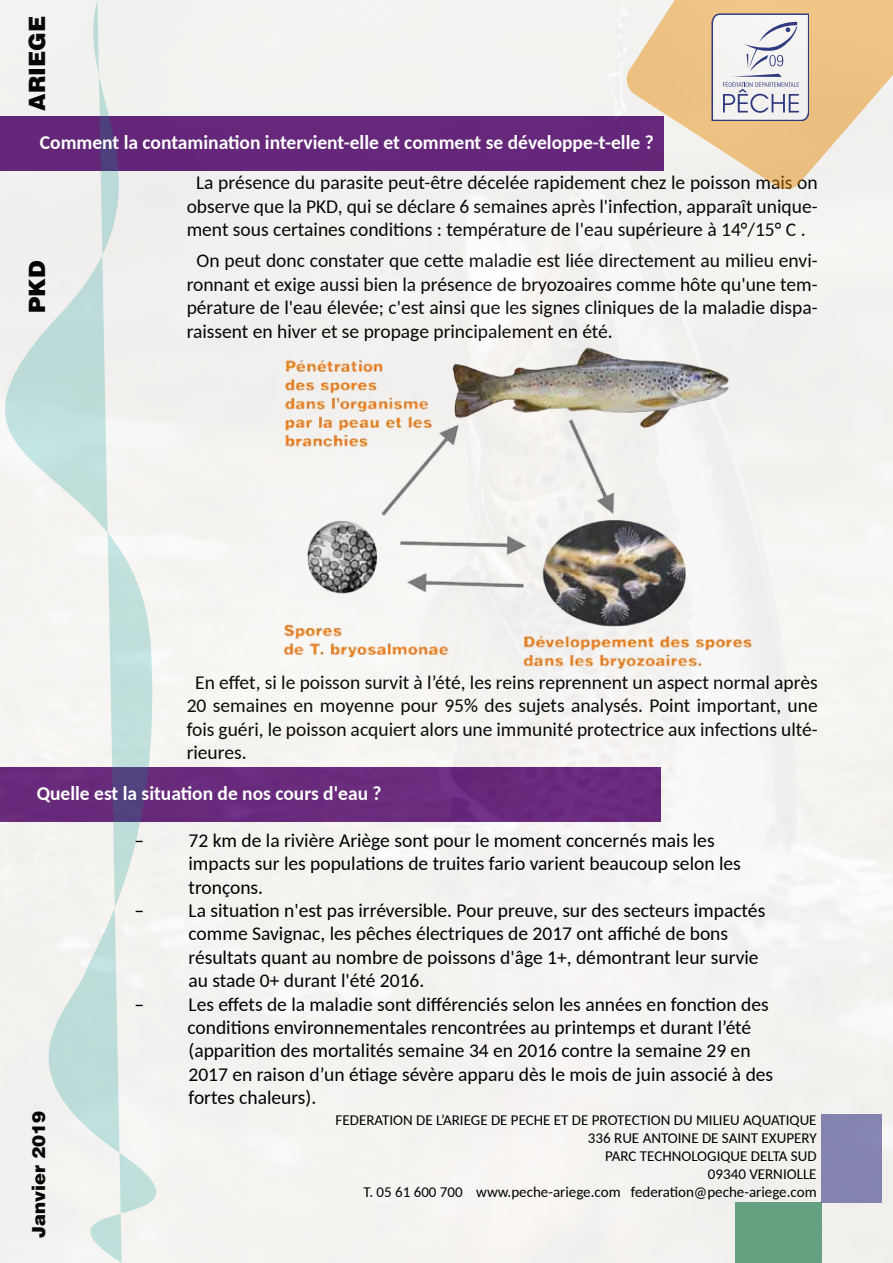
<style>
.page{position:relative;width:893px;height:1263px;background:#fff}
.page>*{position:absolute;margin:0;border:0;box-sizing:border-box;transform-origin:0 0}
.t1{font:900 22.5px "Helvetica";color:#000}
.t2{font:19.5px/23.4px "Carlito";color:#000;text-align:justify}
.t3{font:700 19.5px "Carlito";color:#fff}
.t4{font:900 18px "Helvetica";color:#000}
.t5{font:15px/18px "Carlito";color:#000;text-align:right}
</style>
<div class="page">
<img style="left:0;top:0;width:893px;height:1263px">
<div style="left:821px;top:1114px;width:60px;height:89px;background:#8483b0"></div>
<div style="left:735px;top:1203px;width:87px;height:60px;background:#66a081"></div>
<img style="left:267px;top:332px;width:497px;height:350px">
<p class="t1" style="left:23px;top:111px;width:96px;rotate:-90deg">ARIEGE</p>
<p class="t3" style="left:40px;top:129px;width:615px">Comment la contamination intervient-elle et comment se développe-t-elle ?</p>
<p class="t1" style="left:23px;top:313px;width:54px;rotate:-90deg">PKD</p>
<p class="t2" style="left:187px;top:170px;width:633px;text-indent:9px">La présence du parasite peut-être décelée rapidement chez le poisson mais on observe que la PKD, qui se déclare 6 semaines après l'infection, apparaît unique&shy;ment sous certaines conditions : température de l'eau supérieure à 14°/15° C .</p>
<p class="t2" style="left:187px;top:248px;width:633px;text-indent:10px">On peut donc constater que cette maladie est liée directement au milieu envi&shy;ronnant et exige aussi bien la présence de bryozoaires comme hôte qu'une tem&shy;pérature de l'eau élevée; c'est ainsi que les signes cliniques de la maladie dispa&shy;raissent en hiver et se propage principalement en été.</p>
<p class="t2" style="left:187px;top:670px;width:633px;text-indent:9px">En effet, si le poisson survit à l’été, les reins reprennent un aspect normal après 20 semaines en moyenne pour 95% des sujets analysés. Point important, une fois guéri, le poisson acquiert alors une immunité protectrice aux infections ulté&shy;rieures.</p>
<p class="t3" style="left:37px;top:780px;width:346px">Quelle est la situation de nos cours d'eau ?</p>
<p class="t2" style="left:188px;top:828px;width:554px;text-align:left;text-indent:-54px">– 72 km de la rivière Ariège sont pour le moment concernés mais les impacts sur les populations de truites fario varient beaucoup selon les tronçons.</p>
<p class="t2" style="left:188px;top:898px;width:578px;text-align:left;text-indent:-54px">– La situation n'est pas irréversible. Pour preuve, sur des secteurs impactés comme Savignac, les pêches électriques de 2017 ont affiché de bons résultats quant au nombre de poissons d'âge 1+, démontrant leur survie au stade 0+ durant l'été 2016.</p>
<p class="t2" style="left:187px;top:991px;width:587px;text-align:left;text-indent:-53px">– Les effets de la maladie sont différenciés selon les années en fonction des conditions environnementales rencontrées au printemps et durant l’été (apparition des mortalités semaine 34 en 2016 contre la semaine 29 en 2017 en raison d’un étiage sévère apparu dès le mois de juin associé à des fortes chaleurs).</p>
<p class="t4" style="left:27px;top:1238px;width:129px;rotate:-90deg">Janvier 2019</p>
<p class="t5" style="left:336px;top:1110px;width:483px">FEDERATION DE L’ARIEGE DE PECHE ET DE PROTECTION DU MILIEU AQUATIQUE 336 RUE ANTOINE DE SAINT EXUPERY<br>PARC TECHNOLOGIQUE DELTA SUD<br>09340 VERNIOLLE<br>T. 05 61 600 700 www.peche-ariege.com federation@peche-ariege.com</p>
</div>
